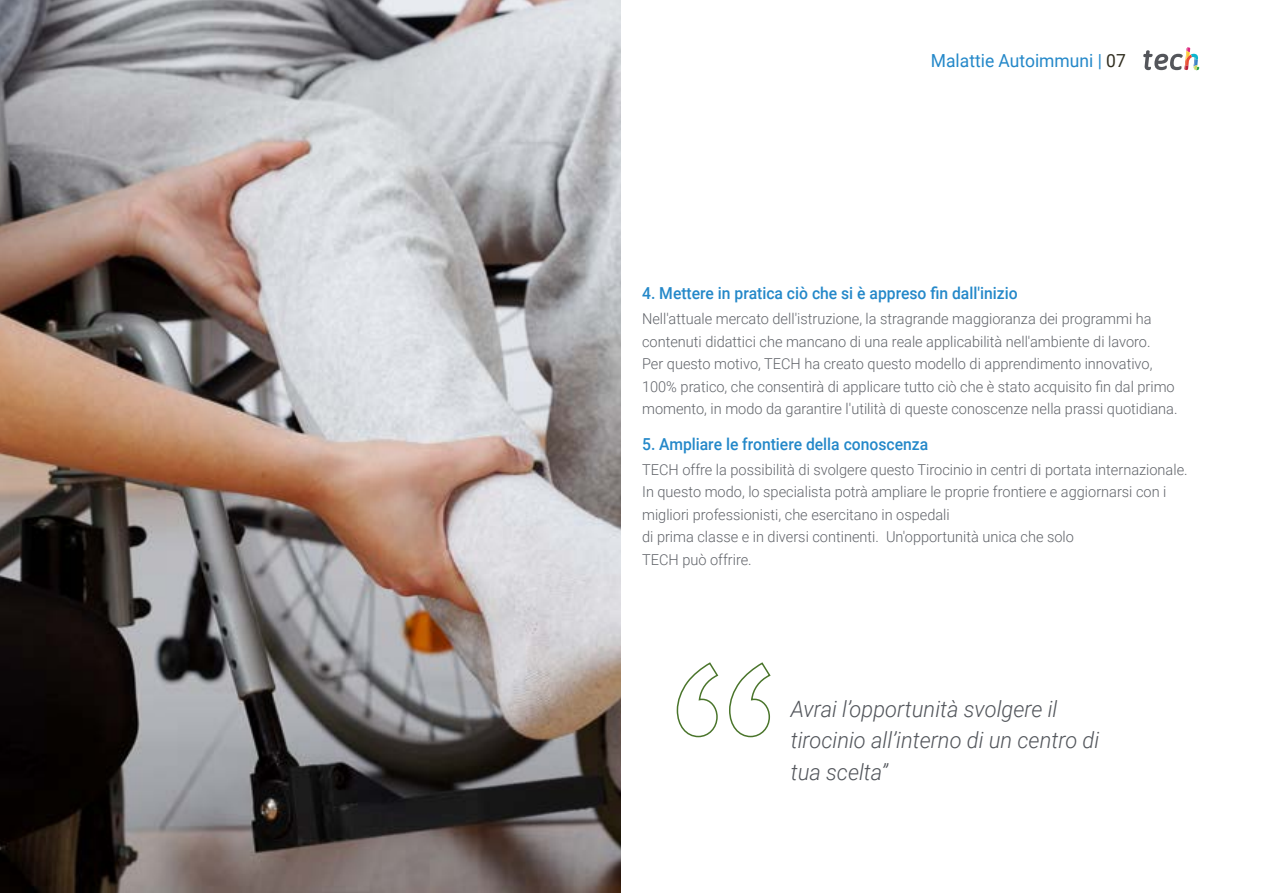
<style>
.page{position:relative;width:1263px;height:893px;background:#fff}
.page>*{position:absolute;margin:0;border:0;box-sizing:border-box;transform-origin:0 0}
.t1{font:italic 300 22.5px/31.5px "Roboto";color:#52555b}
.t2{font:18px "Roboto";color:#2488c9}
.t3{font:500 16.5px "Roboto";color:#2488c9;scale:.95 1}
.t4{font:300 15px/22.5px "Roboto";color:#61646a}
.s1{color:#2289cb}
.s2{color:#312e20}
</style>
<div class="page">
<svg style="left:1143px;top:47px;width:56px;height:24px"></svg>
<img style="left:0;top:0;width:621px;height:893px">
<svg style="left:676px;top:662px;width:95px;height:76px"></svg>
<p class="t2" style="left:931px;top:48px;width:196px">Malattie Autoimmuni <span class="s1">|</span> <span class="s2">07</span></p>
<p class="t3" style="left:642px;top:282px;width:397px">4. Mettere in pratica ciò che si è appreso fin dall'inizio</p>
<p class="t4" style="left:642px;top:307px;width:537px">Nell'attuale mercato dell'istruzione, la stragrande maggioranza dei programmi ha contenuti didattici che mancano di una reale applicabilità nell'ambiente di lavoro.<br>Per questo motivo, TECH ha creato questo modello di apprendimento innovativo, 100% pratico, che consentirà di applicare tutto ciò che è stato acquisito fin dal primo momento, in modo da garantire l'utilità di queste conoscenze nella prassi quotidiana.</p>
<p class="t3" style="left:642px;top:433px;width:303px">5. Ampliare le frontiere della conoscenza</p>
<p class="t4" style="left:642px;top:458px;width:547px">TECH offre la possibilità di svolgere questo Tirocinio in centri di portata internazionale.<br>In questo modo, lo specialista potrà ampliare le proprie frontiere e aggiornarsi con i migliori professionisti, che esercitano in ospedali<br>di prima classe e in diversi continenti. Un'opportunità unica che solo<br>TECH può offrire.</p>
<h1 class="t1" style="left:791px;top:692px;width:310px">Avrai l’opportunità svolgere il tirocinio all’interno di un centro di tua scelta”</h1>
</div>
